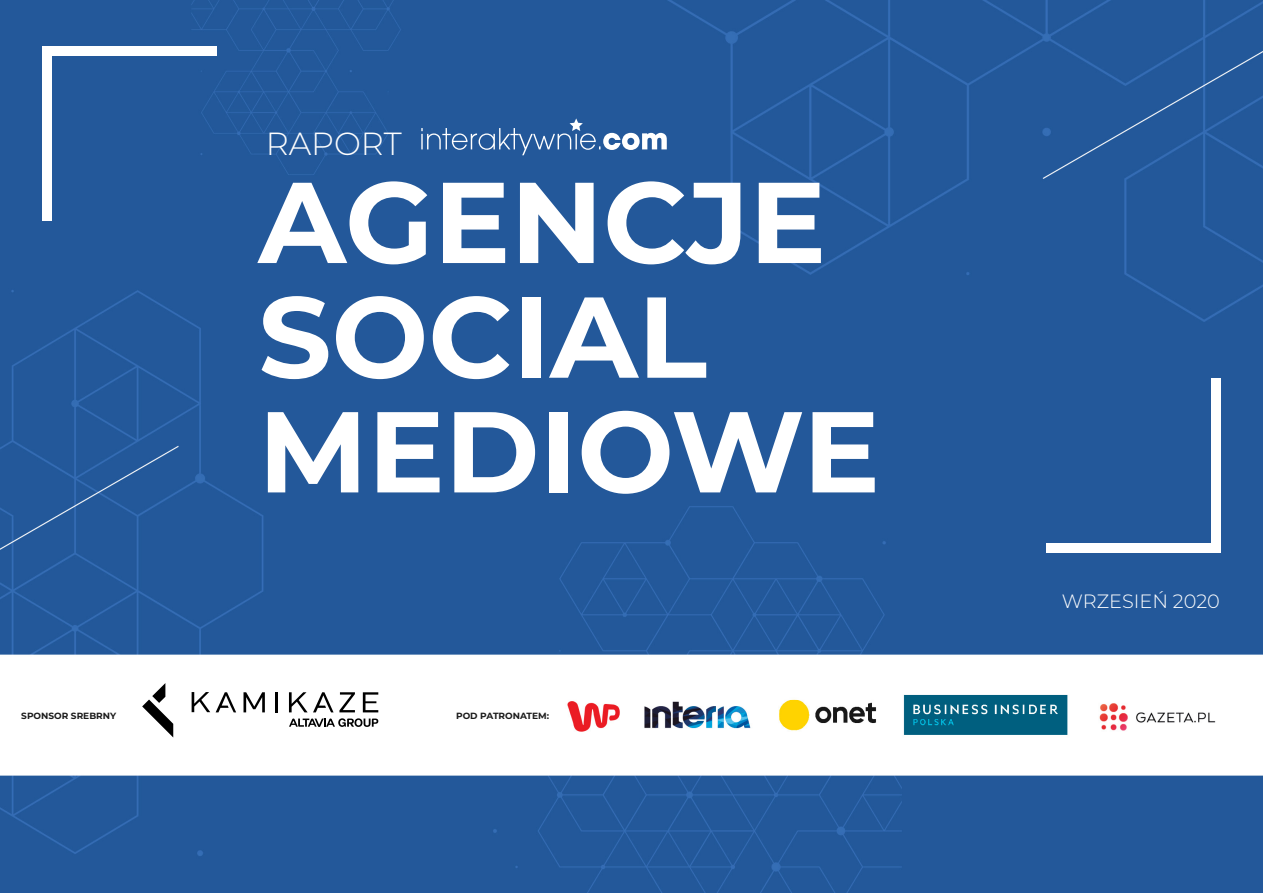
<style>
.page{position:relative;width:1263px;height:893px;background:#fff}
.page>*{position:absolute;margin:0;border:0;box-sizing:border-box;transform-origin:0 0}
.t1{font:700 114.75px/114.8px "Montserrat";color:#fff}
.t2{font:300 31.95px "Montserrat";color:#fff}
.t3{font:300 19.2px "Montserrat";color:#fff}
.t4{font:700 9px "Montserrat";color:#1a1a1a}
</style>
<div class="page">
<img style="left:0;top:0;width:1263px;height:893px">
<div style="left:43px;top:46px;width:9px;height:174px;background:#fff"></div>
<div style="left:43px;top:46px;width:174px;height:9px;background:#fff"></div>
<div style="left:1212px;top:379px;width:9px;height:174px;background:#fff"></div>
<div style="left:1047px;top:544px;width:174px;height:9px;background:#fff"></div>
<svg style="left:421px;top:118px;width:246px;height:37px;background:#4471a9"></svg>
<div style="left:138px;top:678px;width:253px;height:65px;background:#fff"></div>
<svg style="left:192px;top:692px;width:18px;height:20px"></svg>
<svg style="left:243px;top:692px;width:22px;height:20px"></svg>
<hr style="left:276px;top:692px;width:2px;height:20px;background:#000">
<svg style="left:216px;top:692px;width:20px;height:20px"></svg>
<svg style="left:289px;top:692px;width:66px;height:20px"></svg>
<svg style="left:363px;top:692px;width:15px;height:20px"></svg>
<svg style="left:142px;top:683px;width:31px;height:54px"></svg>
<svg style="left:289px;top:718px;width:89px;height:9px"></svg>
<h2 class="t2" style="left:266px;top:122px;width:137px">RAPORT</h2>
<h1 class="t1" style="left:258px;top:159px;width:623px">AGENCJE<br>SOCIAL<br>MEDIOWE</h1>
<p class="t4" style="left:21px;top:709px;width:96px">SPONSOR SREBRNY</p>
<p class="t4" style="left:456px;top:709px;width:95px">POD PATRONATEM:</p>
<h3 class="t3" style="left:1062px;top:588px;width:159px">WRZESIEŃ 2020</h3>
</div>
